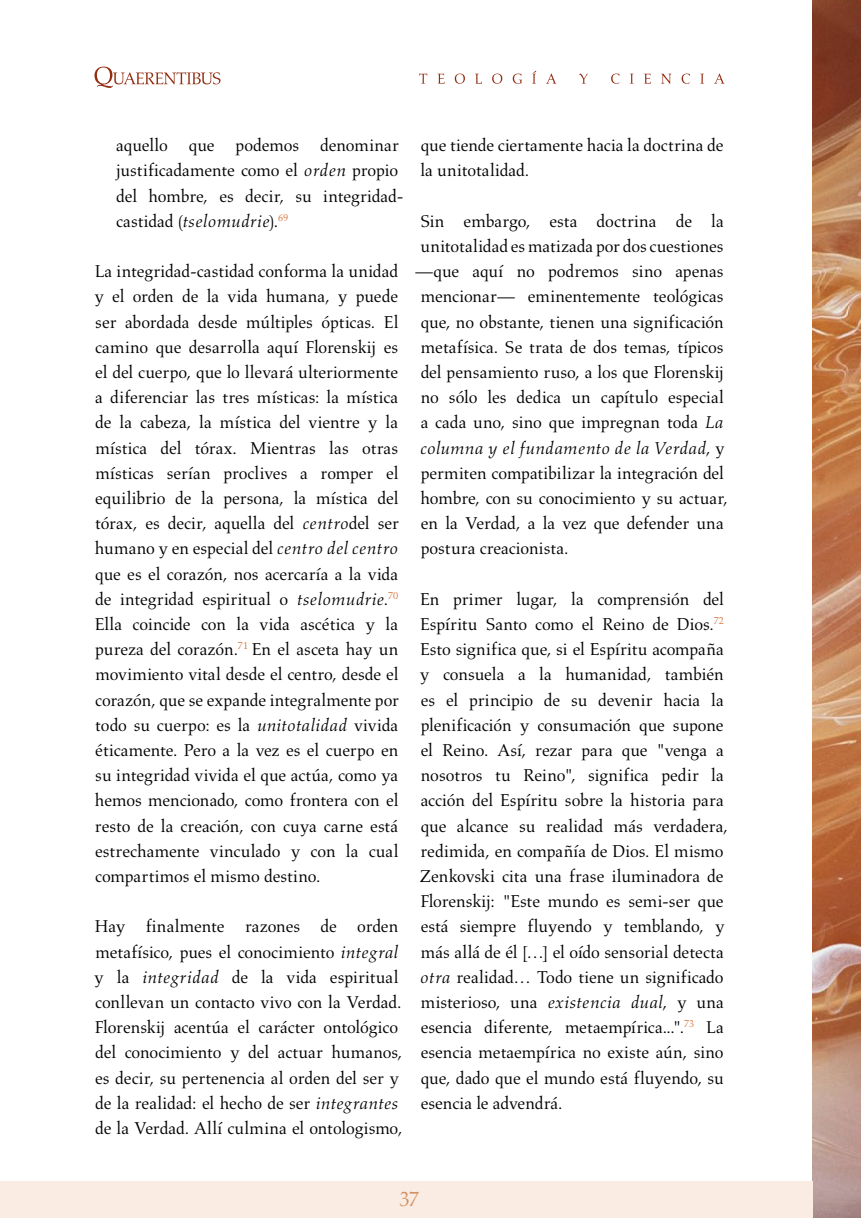
<style>
.page{position:relative;width:861px;height:1218px;background:#fff}
.page>*{position:absolute;margin:0;border:0;box-sizing:border-box;transform-origin:0 0}
.t1{font:21px "Aldus LT Std";color:#d18e5e}
.t2{font:17.5px/25.2px "Aldus LT Std";letter-spacing:-.005em;color:#000}
.t3{font:italic 17.5px "Aldus LT Std";letter-spacing:.005em;color:#000}
.s1{font-style:italic}
.s2{font-style:normal}
</style>
<div class="page">
<img style="left:813px;top:0;width:48px;height:1218px">
<svg style="left:95px;top:67px;width:126px;height:21px"></svg>
<svg style="left:419px;top:71px;width:306px;height:13px"></svg>
<div style="left:0;top:1181px;width:813px;height:37px;background:#faece3"></div>
<p class="t2" style="left:116px;top:133px;width:289px">aquello que podemos denominar justificadamente como el <span class="s1">orden</span> propio del hombre, es decir, su integridad&shy;castidad (<span class="s1">tselomudrie</span>).<sup>69</sup></p>
<p class="t2" style="left:94px;top:259px;width:306px;text-align:justify">La integridad-castidad conforma la unidad y el orden de la vida humana, y puede ser abordada desde múltiples ópticas. El camino que desarrolla aquí Florenskij es el del cuerpo, que lo llevará ulteriormente a diferenciar las tres místicas: la mística de la cabeza, la mística del vientre y la mística del tórax. Mientras las otras místicas serían proclives a romper el equilibrio de la persona, la mística del tórax, es decir, aquella del <span class="s1">centro</span>del ser humano y en especial del <span class="s1">centro del centro </span>que es el corazón, nos acercaría a la vida de integridad espiritual o <span class="s1">tselomudrie</span>.<sup>70<br></sup>Ella coincide con la vida ascética y la pureza del corazón.<sup>71</sup> En el asceta hay un movimiento vital desde el centro, desde el corazón, que se expande integralmente por todo su cuerpo: es la <span class="s1">unitotalidad</span> vivida éticamente. Pero a la vez es el cuerpo en su integridad vivida el que actúa, como ya hemos mencionado, como frontera con el resto de la creación, con cuya carne está estrechamente vinculado y con la cual compartimos el mismo destino.</p>
<p class="t2" style="left:94px;top:914px;width:310px">Hay finalmente razones de orden metafísico, pues el conocimiento <span class="s1">integral </span>y la <span class="s1">integridad</span> de la vida espiritual conllevan un contacto vivo con la Verdad.<br>Florenskij acentúa el carácter ontológico del conocimiento y del actuar humanos, es decir, su pertenencia al orden del ser y de la realidad: el hecho de ser <span class="s1">integrantes </span>de la Verdad. Allí culmina el ontologismo,</p>
<p class="t2" style="left:420px;top:133px;width:305px">que tiende ciertamente hacia la doctrina de la unitotalidad.</p>
<p class="t2" style="left:420px;top:209px;width:305px">Sin embargo, esta doctrina de la</p>
<p class="t2" style="left:420px;top:234px;width:305px">unitotalidad es matizada por dos cuestiones</p>
<p class="t2" style="left:415px;top:259px;width:310px">—que aquí no podremos sino apenas</p>
<p class="t2" style="left:421px;top:284px;width:304px">mencionar— eminentemente teológicas</p>
<p class="t2" style="left:421px;top:309px;width:305px">que, no obstante, tienen una significación</p>
<p class="t2" style="left:421px;top:335px;width:304px">metafísica. Se trata de dos temas, típicos</p>
<p class="t2" style="left:421px;top:360px;width:305px">del pensamiento ruso, a los que Florenskij</p>
<p class="t2" style="left:421px;top:385px;width:305px">no sólo les dedica un capítulo especial</p>
<p class="t2" style="left:421px;top:410px;width:304px">a cada uno, sino que impregnan toda <span class="s1">La</span></p>
<p class="t3" style="left:420px;top:438px;width:306px">columna y el fundamento de la Verdad<span class="s2">, y</span></p>
<p class="t2" style="left:421px;top:461px;width:305px">permiten compatibilizar la integración del</p>
<p class="t2" style="left:420px;top:486px;width:309px">hombre, con su conocimiento y su actuar,</p>
<p class="t2" style="left:421px;top:511px;width:305px">en la Verdad, a la vez que defender una</p>
<p class="t2" style="left:421px;top:536px;width:149px">postura creacionista.</p>
<p class="t2" style="left:420px;top:587px;width:310px">En primer lugar, la comprensión del Espíritu Santo como el Reino de Dios.<sup>72<br></sup>Esto significa que, si el Espíritu acompaña y consuela a la humanidad, también es el principio de su devenir hacia la plenificación y consumación que supone el Reino. Así, rezar para que "venga a nosotros tu Reino", significa pedir la acción del Espíritu sobre la historia para que alcance su realidad más verdadera, redimida, en compañía de Dios. El mismo Zenkovski cita una frase iluminadora de Florenskij: "Este mundo es semi-ser que está siempre fluyendo y temblando, y más allá de él […] el oído sensorial detecta <span class="s1">otra</span> realidad… Todo tiene un significado misterioso, una <span class="s1">existencia dual</span>, y una esencia diferente, metaempírica...".<sup>73</sup> La esencia metaempírica no existe aún, sino que, dado que el mundo está fluyendo, su esencia le advendrá.</p>
<p class="t1" style="left:400px;top:1187px;width:21px">37</p>
</div>
